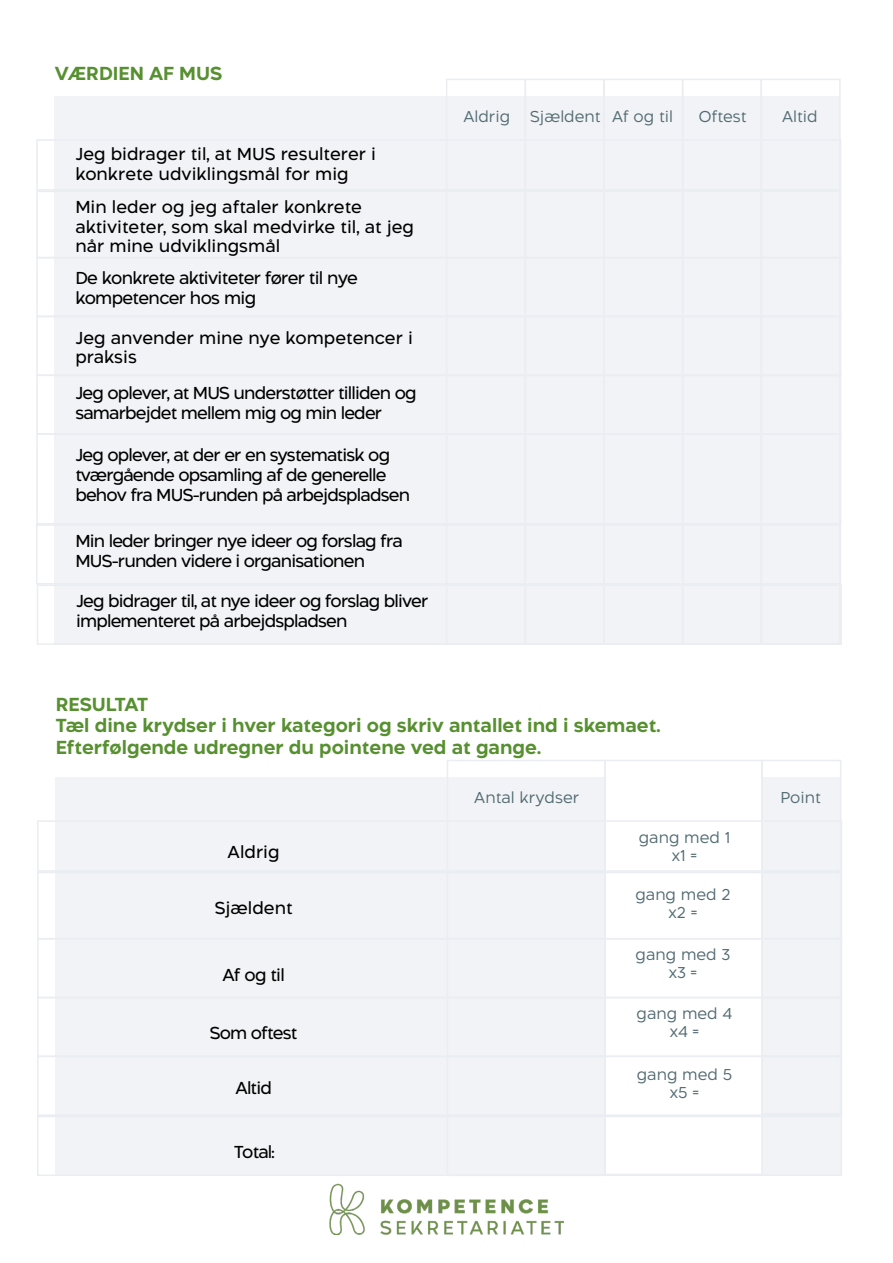
<style>
.page{position:relative;width:893px;height:1263px;background:#fff}
.page>*{position:absolute;margin:0;border:0;box-sizing:border-box;transform-origin:0 0}
.t1{font:700 18px "Aftika";color:#579030}
.t2{font:16.5px/19.8px "Aftika";letter-spacing:-.05em;color:#000}
.t3{font:16.5px/19.8px "Aftika";color:#000}
.t4{font:300 15px "Aftika";color:#526b72}
</style>
<div class="page">
<img style="left:330px;top:1183px;width:233px;height:52px">
<div style="left:55px;top:97px;width:785px;height:548px;background:#f2f3f6"></div>
<div style="left:760px;top:79px;width:81px;height:566px;border:2px solid #eaedf1"></div>
<div style="left:763px;top:778px;width:78px;height:398px;background:#f2f3f6"></div>
<div style="left:55px;top:778px;width:550px;height:398px;background:#f2f3f6"></div>
<div style="left:604px;top:760px;width:159px;height:415px;border:2px solid #eaedf1"></div>
<div style="left:37px;top:820px;width:805px;height:52px;border:2px solid #eaedf1"></div>
<div style="left:761px;top:760px;width:80px;height:354px;border:2px solid #eaedf1"></div>
<div style="left:37px;top:938px;width:805px;height:60px;border:2px solid #eaedf1"></div>
<div style="left:37px;top:997px;width:805px;height:60px;border:2px solid #eaedf1"></div>
<div style="left:37px;top:1055px;width:805px;height:61px;border:2px solid #eaedf1"></div>
<div style="left:37px;top:1116px;width:805px;height:60px;border:2px solid #eaedf1"></div>
<p class="t1" style="left:55px;top:62px;width:169px">VÆRDIEN AF MUS</p>
<p class="t3" style="left:75px;top:145px;width:302px">Jeg bidrager til, at MUS resulterer i</p>
<p class="t3" style="left:75px;top:165px;width:275px">konkrete udviklingsmål for mig</p>
<p class="t3" style="left:75px;top:198px;width:288px">Min leder og jeg aftaler konkrete</p>
<p class="t3" style="left:75px;top:217px;width:340px">aktiviteter, som skal medvirke til, at jeg når mine udviklingsmål</p>
<p class="t2" style="left:75px;top:269px;width:284px">De konkrete aktiviteter fører til nye</p>
<p class="t2" style="left:75px;top:289px;width:182px">kompetencer hos mig</p>
<p class="t3" style="left:75px;top:329px;width:339px">Jeg anvender mine nye kompetencer i praksis</p>
<p class="t2" style="left:75px;top:384px;width:343px">Jeg oplever, at MUS understøtter tilliden og samarbejdet mellem mig og min leder</p>
<p class="t2" style="left:75px;top:446px;width:316px">Jeg oplever, at der er en systematisk og tværgående opsamling af de generelle</p>
<p class="t2" style="left:75px;top:486px;width:336px">behov fra MUS-runden på arbejdspladsen</p>
<p class="t2" style="left:75px;top:532px;width:329px">Min leder bringer nye ideer og forslag fra<br>MUS-runden videre i organisationen</p>
<p class="t2" style="left:76px;top:592px;width:354px">Jeg bidrager til, at nye ideer og forslag bliver implementeret på arbejdspladsen</p>
<p class="t4" style="left:463px;top:107px;width:48px">Aldrig</p>
<p class="t4" style="left:530px;top:107px;width:72px">Sjældent</p>
<p class="t4" style="left:612px;top:107px;width:63px">Af og til</p>
<p class="t4" style="left:699px;top:107px;width:50px">Oftest</p>
<p class="t4" style="left:782px;top:107px;width:37px">Altid</p>
<p class="t1" style="left:56px;top:693px;width:94px">RESULTAT</p>
<p class="t1" style="left:56px;top:715px;width:606px">Tæl dine krydser i hver kategori og skriv antallet ind i skemaet.</p>
<p class="t1" style="left:56px;top:736px;width:487px">Efterfølgende udregner du pointene ved at gange.</p>
<p class="t4" style="left:474px;top:788px;width:107px">Antal krydser</p>
<p class="t4" style="left:639px;top:829px;width:93px">gang med 1</p>
<p class="t4" style="left:672px;top:847px;width:27px">x1 =</p>
<p class="t2" style="left:228px;top:842px;width:54px">Aldrig</p>
<p class="t3" style="left:215px;top:898px;width:79px">Sjældent</p>
<p class="t4" style="left:635px;top:886px;width:97px">gang med 2</p>
<p class="t4" style="left:668px;top:904px;width:30px">x2 =</p>
<p class="t4" style="left:636px;top:946px;width:96px">gang med 3</p>
<p class="t4" style="left:669px;top:964px;width:30px">x3 =</p>
<p class="t4" style="left:637px;top:1005px;width:97px">gang med 4</p>
<p class="t4" style="left:670px;top:1023px;width:31px">x4 =</p>
<p class="t4" style="left:637px;top:1065px;width:97px">gang med 5</p>
<p class="t4" style="left:670px;top:1083px;width:31px">x5 =</p>
<p class="t2" style="left:222px;top:966px;width:64px">Af og til</p>
<p class="t2" style="left:210px;top:1024px;width:89px">Som oftest</p>
<p class="t2" style="left:235px;top:1079px;width:38px">Altid</p>
<p class="t2" style="left:234px;top:1143px;width:42px">Total:</p>
<p class="t4" style="left:780px;top:788px;width:42px">Point</p>
</div>
